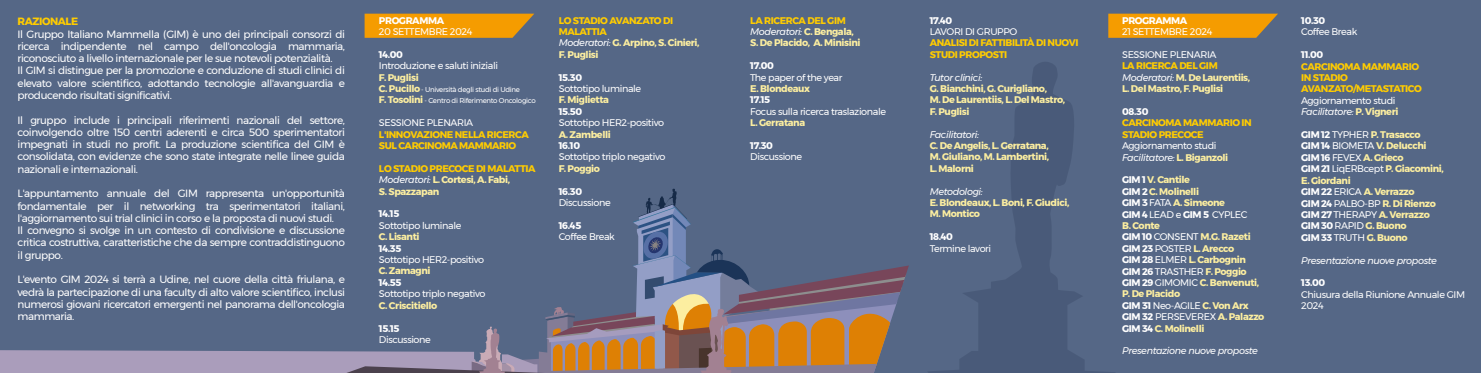
<style>
.page{position:relative;width:1481px;height:373px;background:#fff}
.page>*{position:absolute;margin:0;border:0;box-sizing:border-box;transform-origin:0 0}
.t1{font:10.5px/12.2px "Montserrat";letter-spacing:-.04em;color:#fff}
.t2{font:700 10.5px "Montserrat";letter-spacing:-.04em;color:#fc0}
.t3{font:700 9.62px/11.4px "Montserrat";letter-spacing:-.04em;color:#fceea0}
.t4{font:9.62px/11.4px "Montserrat";letter-spacing:-.04em;color:#fff}
.t5{font:700 9.62px/11.4px "Montserrat";letter-spacing:-.04em;color:#fc0}
.t6{font:700 9.62px "Montserrat";letter-spacing:-.04em;color:#fff}
.t7{font:italic 9.62px "Montserrat";letter-spacing:-.04em;color:#fff}
.t8{font:7px/11.4px "Montserrat";letter-spacing:-.04em;color:#fff}
.s1{font-weight:700;font-size:9.62px;color:#fceea0}
.s2{color:#fc0}
.s3{font-weight:400;font-style:italic;color:#fff}
.s4{font-style:italic}
.s5{font-weight:700;color:#fceea0}
.s6{color:#fff}
.s7{font-weight:400;color:#fff}
</style>
<div class="page">
<div style="left:0;top:0;width:1481px;height:372px;background:#556786"></div>
<svg style="left:930px;top:62px;width:165px;height:310px"></svg>
<svg style="left:0;top:188px;width:909px;height:184px"></svg>
<svg style="left:365px;top:14px;width:169px;height:24px;background:#e99809"></svg>
<svg style="left:1108px;top:14px;width:170px;height:24px;background:#e99809"></svg>
<p class="t2" style="left:18px;top:13px;width:62px">RAZIONALE</p>
<p class="t1" style="left:18px;top:28px;width:329px">Il Gruppo Italiano Mammella (GIM) è uno dei principali consorzi di ricerca indipendente nel campo dell'oncologia mammaria, riconosciuto a livello internazionale per le sue notevoli potenzialità.<br>Il GIM si distingue per la promozione e conduzione di studi clinici di elevato valore scientifico, adottando tecnologie all'avanguardia e producendo risultati significativi.</p>
<p class="t1" style="left:18px;top:113px;width:329px;text-align:justify">Il gruppo include i principali riferimenti nazionali del settore, coinvolgendo oltre 150 centri aderenti e circa 500 sperimentatori impegnati in studi no profit. La produzione scientifica del GIM è consolidata, con evidenze che sono state integrate nelle linee guida nazionali e internazionali.</p>
<p class="t1" style="left:18px;top:187px;width:329px">L'appuntamento annuale del GIM rappresenta un'opportunità fondamentale per il networking tra sperimentatori italiani, l'aggiornamento sui trial clinici in corso e la proposta di nuovi studi.<br>Il convegno si svolge in un contesto di condivisione e discussione critica costruttiva, caratteristiche che da sempre contraddistinguono il gruppo.</p>
<p class="t1" style="left:18px;top:273px;width:329px;text-align:justify">L'evento GIM 2024 si terrà a Udine, nel cuore della città friulana, e vedrà la partecipazione di una faculty di alto valore scientifico, inclusi numerosi giovani ricercatori emergenti nel panorama dell'oncologia mammaria.</p>
<p class="t6" style="left:379px;top:12px;width:67px">PROGRAMMA</p>
<p class="t4" style="left:379px;top:26px;width:95px">20 SETTEMBRE 2024</p>
<p class="t6" style="left:379px;top:46px;width:26px">14.00</p>
<p class="t4" style="left:379px;top:60px;width:121px">Introduzione e saluti iniziali</p>
<p class="t3" style="left:379px;top:71px;width:41px">F. Puglisi</p>
<p class="t8" style="left:379px;top:84px;width:158px"><span class="s1">C. Pucillo</span> - Università degli studi di Udine<br><span class="s1">F. Tosolini</span> - Centro di Riferimento Oncologico</p>
<p class="t4" style="left:379px;top:117px;width:96px">SESSIONE PLENARIA</p>
<p class="t5" style="left:379px;top:128px;width:151px">L'INNOVAZIONE NELLA RICERCA<br>SUL CARCINOMA MAMMARIO</p>
<p class="t3" style="left:379px;top:162px;width:158px"><span class="s2">LO STADIO PRECOCE DI MALATTIA<br></span><span class="s3">Moderatori:</span> L. Cortesi, A. Fabi,<br>S. Spazzapan</p>
<p class="t6" style="left:379px;top:206px;width:22px">14.15</p>
<p class="t4" style="left:379px;top:219px;width:84px">Sottotipo luminale</p>
<p class="t3" style="left:379px;top:231px;width:42px">C. Lisanti</p>
<p class="t6" style="left:379px;top:240px;width:24px">14.35</p>
<p class="t4" style="left:379px;top:253px;width:107px">Sottotipo HER2-positivo</p>
<p class="t3" style="left:379px;top:265px;width:53px">C. Zamagni</p>
<p class="t6" style="left:379px;top:274px;width:24px">14.55</p>
<p class="t4" style="left:379px;top:287px;width:108px">Sottotipo triplo negativo</p>
<p class="t3" style="left:379px;top:299px;width:60px">C. Criscitiello</p>
<p class="t6" style="left:379px;top:320px;width:22px">15.15</p>
<p class="t4" style="left:379px;top:333px;width:53px">Discussione</p>
<p class="t3" style="left:559px;top:14px;width:142px"><span class="s2">LO STADIO AVANZATO DI<br>MALATTIA<br></span><span class="s3">Moderatori:</span> G. Arpino, S. Cinieri,<br>F. Puglisi</p>
<p class="t6" style="left:559px;top:69px;width:25px">15.30</p>
<p class="t4" style="left:559px;top:83px;width:84px">Sottotipo luminale</p>
<p class="t3" style="left:559px;top:94px;width:52px">F. Miglietta</p>
<p class="t6" style="left:559px;top:103px;width:25px">15.50</p>
<p class="t4" style="left:559px;top:117px;width:107px">Sottotipo HER2-positivo</p>
<p class="t3" style="left:559px;top:128px;width:54px">A. Zambelli</p>
<p class="t6" style="left:559px;top:138px;width:23px">16.10</p>
<p class="t4" style="left:559px;top:151px;width:108px">Sottotipo triplo negativo</p>
<p class="t3" style="left:559px;top:162px;width:43px">F. Poggio</p>
<p class="t6" style="left:559px;top:183px;width:25px">16.30</p>
<p class="t4" style="left:559px;top:196px;width:53px">Discussione</p>
<p class="t6" style="left:559px;top:217px;width:24px">16.45</p>
<p class="t4" style="left:559px;top:230px;width:58px">Coffee Break</p>
<p class="t3" style="left:750px;top:14px;width:112px"><span class="s2">LA RICERCA DEL GIM<br></span><span class="s3">Moderatori:</span> C. Bengala,<br>S. De Placido, A. Minisini</p>
<p class="t6" style="left:750px;top:58px;width:25px">17.00</p>
<p class="t4" style="left:750px;top:71px;width:94px">The paper of the year</p>
<p class="t3" style="left:750px;top:83px;width:61px">E. Blondeaux</p>
<p class="t6" style="left:750px;top:92px;width:21px">17.15</p>
<p class="t4" style="left:750px;top:105px;width:137px">Focus sulla ricerca traslazionale</p>
<p class="t3" style="left:750px;top:117px;width:56px">L. Gerratana</p>
<p class="t6" style="left:750px;top:138px;width:24px">17.30</p>
<p class="t4" style="left:750px;top:151px;width:53px">Discussione</p>
<p class="t6" style="left:930px;top:12px;width:24px">17.40</p>
<p class="t4" style="left:930px;top:26px;width:89px">LAVORI DI GRUPPO</p>
<p class="t5" style="left:930px;top:37px;width:150px">ANALISI DI FATTIBILITÀ DI NUOVI<br>STUDI PROPOSTI</p>
<p class="t7" style="left:930px;top:70px;width:54px">Tutor clinici:</p>
<p class="t3" style="left:930px;top:83px;width:137px">G. Bianchini, G. Curigliano,<br>M. De Laurentiis, L. Del Mastro,<br>F. Puglisi</p>
<p class="t7" style="left:930px;top:127px;width:51px">Facilitatori:</p>
<p class="t3" style="left:930px;top:140px;width:121px;text-align:justify">C. De Angelis, L. Gerratana, M. Giuliano, M. Lambertini, L. Malorni</p>
<p class="t7" style="left:930px;top:183px;width:55px">Metodologi:</p>
<p class="t3" style="left:930px;top:196px;width:141px">E. Blondeaux, L. Boni, F. Giudici,<br>M. Montico</p>
<p class="t6" style="left:930px;top:229px;width:25px">18.40</p>
<p class="t4" style="left:930px;top:242px;width:63px">Termine lavori</p>
<p class="t6" style="left:1122px;top:12px;width:67px">PROGRAMMA</p>
<p class="t4" style="left:1122px;top:26px;width:92px">21 SETTEMBRE 2024</p>
<p class="t4" style="left:1122px;top:48px;width:96px">SESSIONE PLENARIA</p>
<p class="t3" style="left:1122px;top:60px;width:130px"><span class="s2">LA RICERCA DEL GIM<br></span><span class="s3">Moderatori:</span> M. De Laurentiis,<br>L. Del Mastro, F. Puglisi</p>
<p class="t6" style="left:1122px;top:103px;width:28px">08.30</p>
<p class="t5" style="left:1122px;top:117px;width:131px">CARCINOMA MAMMARIO IN<br>STADIO PRECOCE</p>
<p class="t4" style="left:1122px;top:140px;width:108px">Aggiornamento studi<br><span class="s4">Facilitatore:</span> <span class="s5">L. Biganzoli</span></p>
<p class="t3" style="left:1122px;top:174px;width:144px"><span class="s6">GIM 1</span> V. Cantile<br><span class="s6">GIM 2</span> C. Molinelli<br><span class="s6">GIM 3</span> <span class="s7">FATA</span> A. Simeone<br><span class="s6">GIM 4</span> <span class="s7">LEAD e</span> <span class="s6">GIM 5</span> <span class="s7">CYPLEC<br></span>B. Conte<br><span class="s6">GIM 10</span> <span class="s7">CONSENT</span> M.G. Razeti<br><span class="s6">GIM 23</span> <span class="s7">POSTER</span> L. Arecco<br><span class="s6">GIM 28</span> <span class="s7">ELMER</span> L. Carbognin<br><span class="s6">GIM 26</span> <span class="s7">TRASTHER</span> F. Poggio<br><span class="s6">GIM 29</span> <span class="s7">GIMOMIC</span> C. Benvenuti,<br>P. De Placido<br><span class="s6">GIM 31</span> <span class="s7">Neo-AGILE</span> C. Von Arx<br><span class="s6">GIM 32</span> <span class="s7">PERSEVEREX</span> A. Palazzo<br><span class="s6">GIM 34</span> C. Molinelli</p>
<p class="t7" style="left:1122px;top:343px;width:137px">Presentazione nuove proposte</p>
<p class="t6" style="left:1301px;top:13px;width:26px">10.30</p>
<p class="t4" style="left:1301px;top:26px;width:58px">Coffee Break</p>
<p class="t6" style="left:1301px;top:47px;width:24px">11.00</p>
<p class="t5" style="left:1301px;top:60px;width:122px">CARCINOMA MAMMARIO<br>IN STADIO<br>AVANZATO/METASTATICO</p>
<p class="t4" style="left:1301px;top:94px;width:99px">Aggiornamento studi<br><span class="s4">Facilitatore:</span> <span class="s5">P. Vigneri</span></p>
<p class="t3" style="left:1301px;top:129px;width:144px"><span class="s6">GIM 12</span> <span class="s7">TYPHER</span> P. Trasacco<br><span class="s6">GIM 14</span> <span class="s7">BIOMETA</span> V. Delucchi<br><span class="s6">GIM 16</span> <span class="s7">FEVEX</span> A. Grieco<br><span class="s6">GIM 21</span> <span class="s7">LiqERBcept</span> P. Giacomini,<br>E. Giordani<br><span class="s6">GIM 22</span> <span class="s7">ERICA</span> A. Verrazzo<br><span class="s6">GIM 24</span> <span class="s7">PALBO-BP</span> R. Di Rienzo<br><span class="s6">GIM 27</span> <span class="s7">THERAPY</span> A. Verrazzo<br><span class="s6">GIM 30</span> <span class="s7">RAPID</span> G. Buono<br><span class="s6">GIM 33</span> <span class="s7">TRUTH</span> G. Buono</p>
<p class="t7" style="left:1301px;top:252px;width:137px">Presentazione nuove proposte</p>
<p class="t6" style="left:1301px;top:274px;width:26px">13.00</p>
<p class="t4" style="left:1301px;top:288px;width:165px">Chiusura della Riunione Annuale GIM<br>2024</p>
</div>
